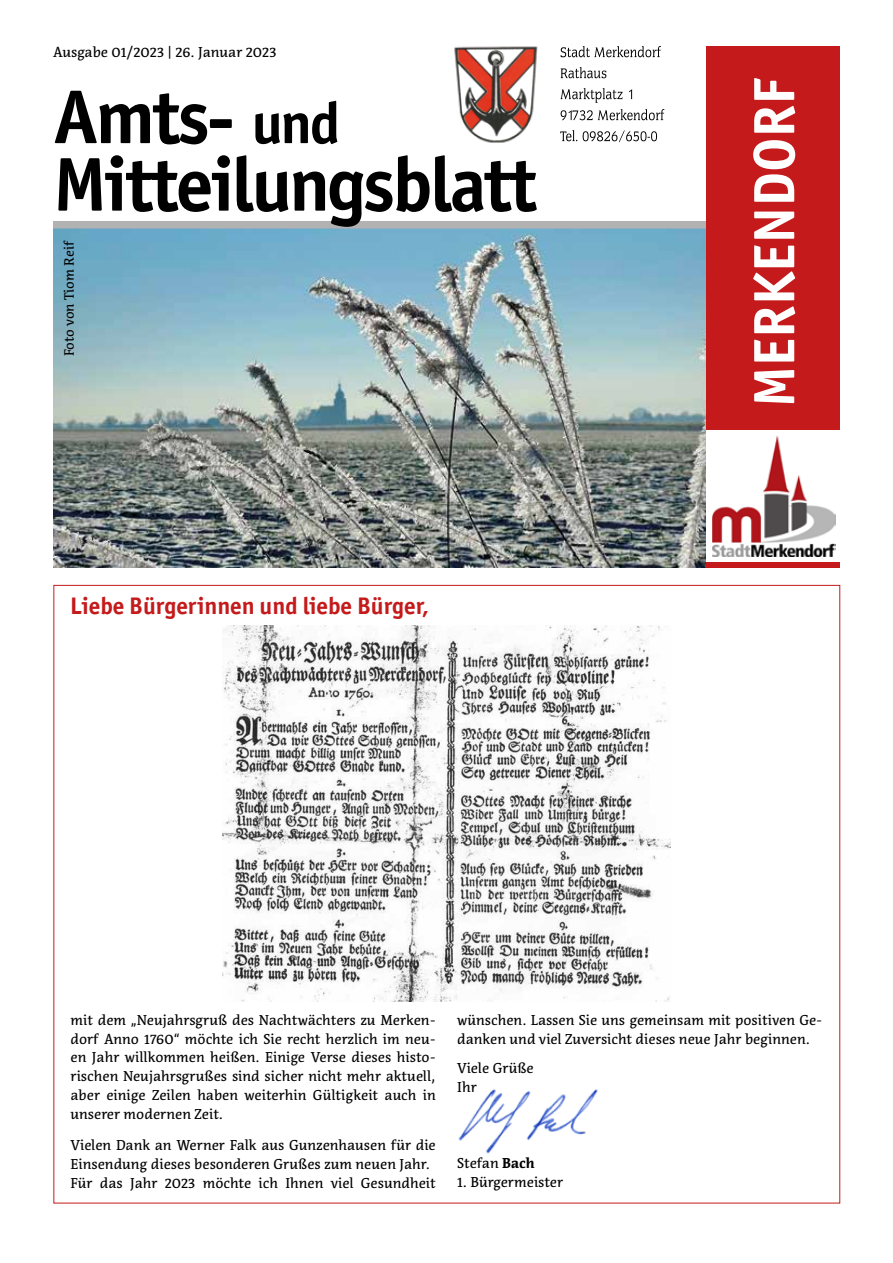
<style>
.page{position:relative;width:893px;height:1263px;background:#fff}
.page>*{position:absolute;margin:0;border:0;box-sizing:border-box;transform-origin:0 0}
.t1{font:700 24px "Officina Sans ITC Pro";color:#c51a1b}
.t2{font:14.25px/18.8px "Acuta";color:#000}
.t3{font:13.5px "Acuta";letter-spacing:-.005em;color:#000}
.s1{font-weight:700}
</style>
<div class="page">
<img style="left:53px;top:228px;width:653px;height:340px">
<img style="left:458px;top:1089px;width:140px;height:65px">
<div style="left:53px;top:221px;width:658px;height:7px;background:#b3b2b2"></div>
<svg style="left:560px;top:130px;width:97px;height:12px"></svg>
<svg style="left:561px;top:109px;width:103px;height:11px"></svg>
<svg style="left:561px;top:88px;width:71px;height:15px"></svg>
<svg style="left:561px;top:67px;width:45px;height:11px"></svg>
<svg style="left:561px;top:46px;width:100px;height:11px"></svg>
<svg style="left:58px;top:155px;width:479px;height:72px"></svg>
<svg style="left:55px;top:91px;width:282px;height:53px"></svg>
<img style="left:454px;top:46px;width:84px;height:97px">
<div style="left:706px;top:46px;width:134px;height:522px;background:#c51a1b"></div>
<svg style="left:753px;top:78px;width:42px;height:325px"></svg>
<div style="left:706px;top:431px;width:134px;height:131px;background:#fff"></div>
<img style="left:712px;top:436px;width:123px;height:121px">
<img style="left:223px;top:625px;width:447px;height:376px">
<p class="t2" style="left:53px;top:43px;width:225px">Ausgabe 01/2023 | 26. Januar 2023</p>
<p class="t3" style="left:61px;top:356px;width:117px;rotate:-90deg">Foto von Tiom Reif</p>
<h1 class="t1" style="left:70px;top:591px;width:361px">Liebe Bürgerinnen und liebe Bürger,</h1>
<p class="t2" style="left:71px;top:1010px;width:367px;text-align:justify">mit dem „Neujahrsgruß des Nachtwächters zu Merken&shy;dorf Anno 1760“ möchte ich Sie recht herzlich im neu&shy;en Jahr willkommen heißen. Einige Verse dieses histo&shy;rischen Neujahrsgrußes sind sicher nicht mehr aktuell, aber einige Zeilen haben weiterhin Gültigkeit auch in unserer modernen Zeit.</p>
<p class="t2" style="left:71px;top:1136px;width:367px">Vielen Dank an Werner Falk aus Gunzenhausen für die<br>Einsendung dieses besonderen Grußes zum neuen Jahr.<br>Für das Jahr 2023 möchte ich Ihnen viel Gesundheit</p>
<p class="t2" style="left:457px;top:1010px;width:367px">wünschen. Lassen Sie uns gemeinsam mit positiven Ge&shy;danken und viel Zuversicht dieses neue Jahr beginnen.</p>
<p class="t2" style="left:457px;top:1059px;width:78px">Viele Grüße<br>Ihr</p>
<p class="t2" style="left:457px;top:1153px;width:79px">Stefan <span class="s1">Bach</span></p>
<p class="t2" style="left:457px;top:1173px;width:108px">1. Bürgermeister</p>
</div>
